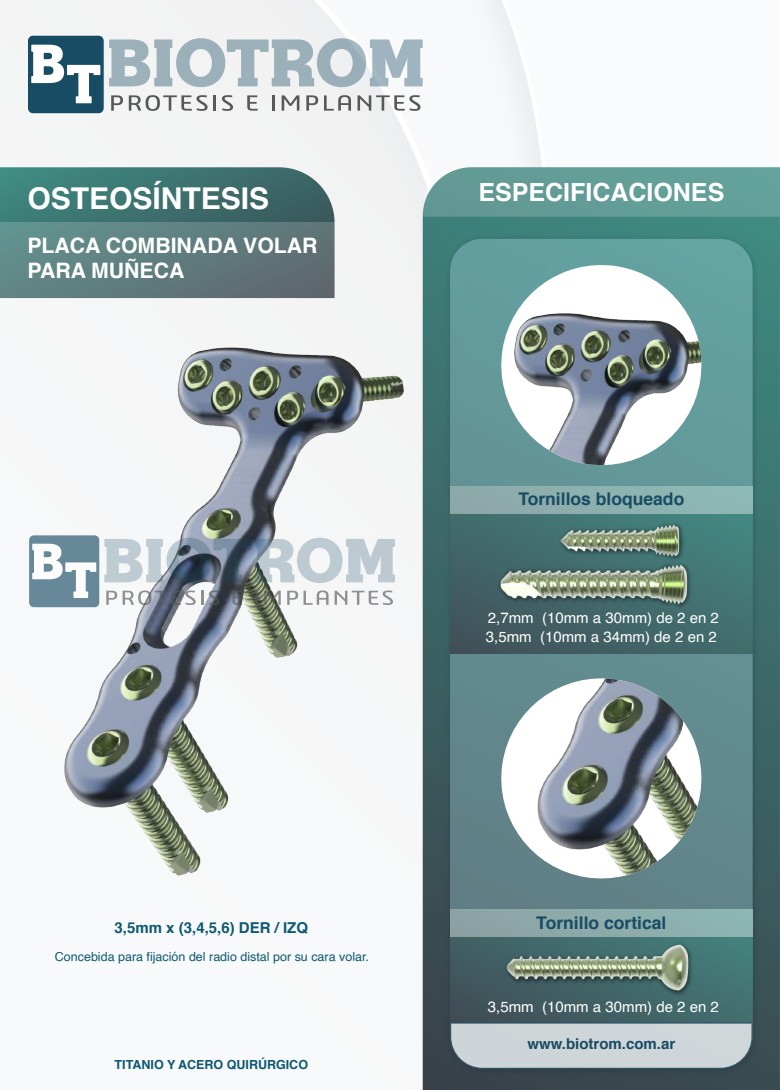
<style>
.page{position:relative;width:780px;height:1090px;background:#f8f8f9}
.page>*{position:absolute;margin:0;border:0;box-sizing:border-box;transform-origin:0 0}
.t1{font:700 30px "Helvetica";color:#fff}
.t2{font:700 25px "Helvetica";color:#fff}
.t3{font:700 21.25px/25.5px "Helvetica";color:#fff}
.t4{font:700 17.5px "Helvetica";color:#184c64}
.t5{font:15px "Helvetica";color:#fff}
.t6{font:700 15px "Helvetica";color:#0e5872}
.t7{font:700 15px "Helvetica";color:#184c64}
.t8{font:12.5px "Helvetica";color:#0e5872}
.t9{font:700 12.5px "Helvetica";color:#0e5872}
</style>
<div class="page">
<svg style="left:0;top:167px;width:334px;height:56px;background:#447875"></svg>
<div style="left:0;top:223px;width:334px;height:75px;background:linear-gradient(to right,#618e8b,#5e6c71)"></div>
<svg style="left:422px;top:217px;width:358px;height:873px;background:#557879"></svg>
<img style="left:443px;top:232px;width:318px;height:845px">
<svg style="left:450px;top:239px;width:302px;height:829px;background:#619093"></svg>
<svg style="left:494px;top:258px;width:214px;height:214px;fill:#63a2a1"></svg>
<img style="left:494px;top:301px;width:210px;height:171px">
<svg style="left:494px;top:671px;width:214px;height:214px;fill:#61898e"></svg>
<img style="left:526px;top:678px;width:182px;height:207px">
<svg style="left:450px;top:936px;width:302px;height:86px;background:#436668"></svg>
<img style="left:501px;top:937px;width:196px;height:62px">
<img style="left:507px;top:942px;width:182px;height:50px">
<div style="left:450px;top:909px;width:302px;height:27px;background:#8dabab"></div>
<img style="left:64px;top:347px;width:340px;height:529px">
<svg style="left:106px;top:590px;width:11px;height:15px"></svg>
<svg style="left:123px;top:590px;width:80px;height:15px"></svg>
<svg style="left:209px;top:590px;width:10px;height:15px"></svg>
<svg style="left:232px;top:590px;width:10px;height:15px"></svg>
<hr style="left:255px;top:590px;width:3px;height:15px;background:#585857">
<svg style="left:264px;top:590px;width:17px;height:15px"></svg>
<svg style="left:287px;top:590px;width:41px;height:15px"></svg>
<svg style="left:334px;top:590px;width:59px;height:15px"></svg>
<svg style="left:104px;top:537px;width:291px;height:46px"></svg>
<div style="left:28px;top:534px;width:72px;height:74px;background:#668898;border:1px solid #fff;border-radius:5px"></div>
<svg style="left:32px;top:543px;width:64px;height:55px"></svg>
<svg style="left:450px;top:513px;width:302px;height:140px;background:#43696b"></svg>
<img style="left:491px;top:515px;width:206px;height:97px">
<img style="left:496px;top:559px;width:193px;height:46px">
<img style="left:559px;top:521px;width:123px;height:39px">
<div style="left:450px;top:486px;width:302px;height:27px;background:#8db1ae"></div>
<svg style="left:450px;top:1022px;width:302px;height:47px;background:#bfc9cc"></svg>
<svg style="left:111px;top:95px;width:12px;height:16px"></svg>
<svg style="left:129px;top:95px;width:78px;height:16px"></svg>
<hr style="left:213px;top:95px;width:3px;height:16px;background:#585857">
<svg style="left:222px;top:95px;width:11px;height:16px"></svg>
<svg style="left:247px;top:95px;width:10px;height:16px"></svg>
<hr style="left:272px;top:95px;width:3px;height:16px;background:#585857">
<svg style="left:281px;top:95px;width:18px;height:16px"></svg>
<svg style="left:306px;top:95px;width:12px;height:16px"></svg>
<svg style="left:324px;top:95px;width:27px;height:16px"></svg>
<svg style="left:357px;top:95px;width:63px;height:16px"></svg>
<svg style="left:109px;top:38px;width:313px;height:49px"></svg>
<div style="left:27px;top:35px;width:78px;height:79px;background:#184c64;border:1px solid #fff;border-radius:6px"></div>
<svg style="left:31px;top:45px;width:69px;height:58px"></svg>
<svg style="left:422px;top:167px;width:358px;height:50px;background:#67a09a"></svg>
<h1 class="t1" style="left:27px;top:174px;width:243px">OSTEOSÍNTESIS</h1>
<h3 class="t3" style="left:27px;top:233px;width:292px">PLACA COMBINADA VOLAR<br>PARA MUÑECA</h3>
<p class="t6" style="left:115px;top:915px;width:195px">3,5mm x (3,4,5,6) DER / IZQ</p>
<p class="t8" style="left:55px;top:947px;width:316px">Concebida para fijación del radio distal por su cara volar.</p>
<p class="t9" style="left:115px;top:1054px;width:195px">TITANIO Y ACERO QUIRÚRGICO</p>
<h2 class="t2" style="left:478px;top:172px;width:247px">ESPECIFICACIONES</h2>
<p class="t4" style="left:518px;top:485px;width:167px">Tornillos bloqueado</p>
<p class="t5" style="left:488px;top:606px;width:232px">2,7mm (10mm a 30mm) de 2 en 2</p>
<p class="t5" style="left:486px;top:625px;width:232px">3,5mm (10mm a 34mm) de 2 en 2</p>
<p class="t4" style="left:536px;top:908px;width:131px">Tornillo cortical</p>
<p class="t5" style="left:488px;top:994px;width:232px">3,5mm (10mm a 30mm) de 2 en 2</p>
<p class="t7" style="left:527px;top:1031px;width:149px">www.biotrom.com.ar</p>
</div>
